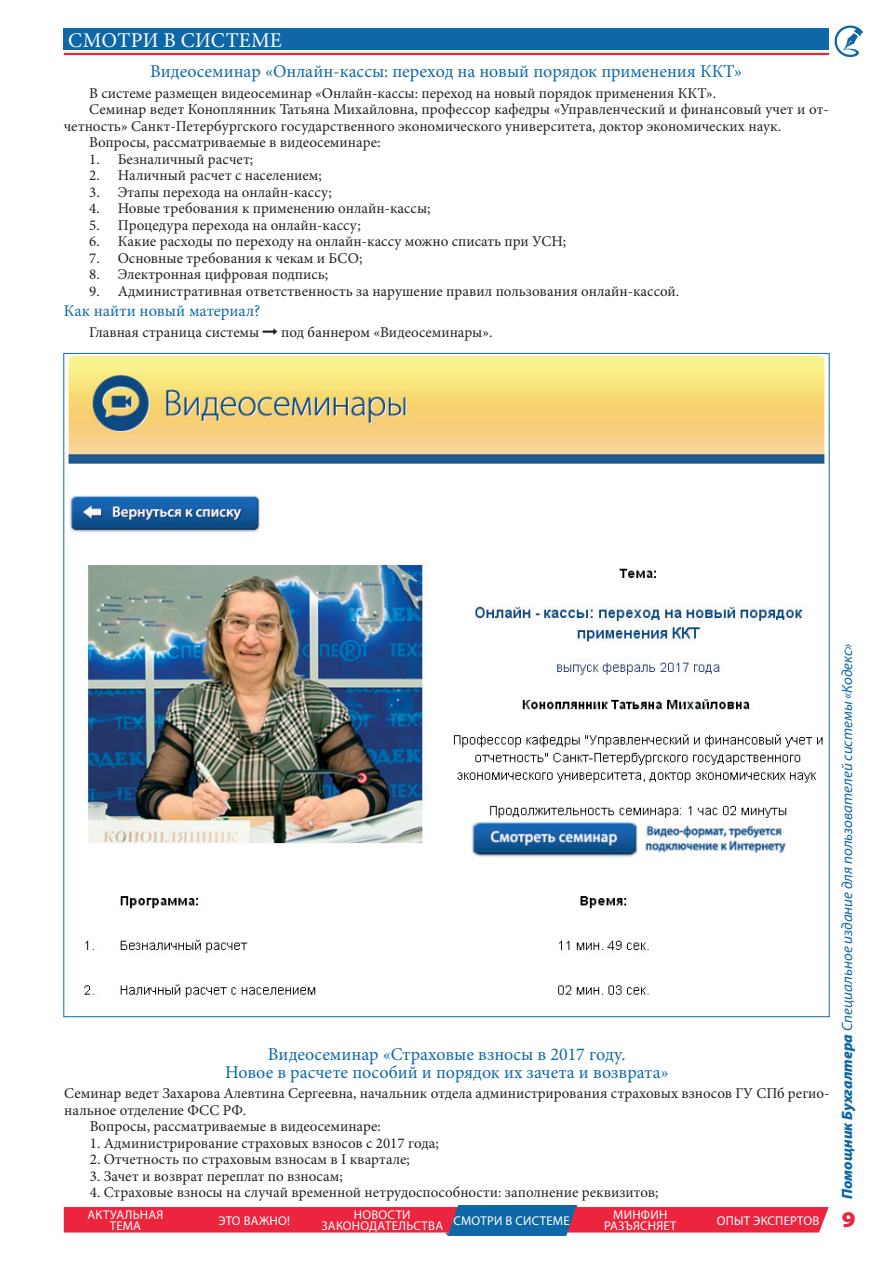
<style>
.page{position:relative;width:893px;height:1263px;background:#fff}
.page>*{position:absolute;margin:0;border:0;box-sizing:border-box;transform-origin:0 0}
.t1{font:900 semi-expanded 22.5px "Myriad Pro";color:#ed243d}
.t2{font:21px "Minion Pro";color:#fff}
.t3{font:18px/18px "Minion Pro";color:#0e68a8;text-align:center}
.t4{font:16.5px "Minion Pro";color:#0e68a8}
.t5{font:15px "Minion Pro";color:#231f20}
.t6{font:italic 15px "Myriad Pro";color:#0e68a8}
.t7{font:12.75px/10.5px "Myriad Pro";letter-spacing:.105em;color:#fff}
.t8{font:12.75px "Myriad Pro";letter-spacing:.125em;color:#fff}
.t9{font:12.75px "Myriad Pro";letter-spacing:.13em;color:#fff}
.s1{font-weight:900}
</style>
<div class="page">
<svg style="left:834px;top:25px;width:29px;height:32px"></svg>
<div style="left:64px;top:29px;width:765px;height:21px;background:#0e68a8"></div>
<hr style="left:64px;top:53px;width:765px;height:2px;background:#ed243d">
<svg style="left:64px;top:1205px;width:765px;height:31px;background:#cd4f6b"></svg>
<img style="left:66px;top:355px;width:761px;height:643px">
<h2 class="t2" style="left:68px;top:26px;width:16px">смотри</h2>
<h2 class="t2" style="left:164px;top:26px;width:33px">в системе</h2>
<p class="t3" style="left:150px;top:62px;width:593px">Видеосеминар «Онлайн-кассы: переход на новый порядок применения ККТ»</p>
<p class="t5" style="left:89px;top:83px;width:629px">В системе размещен видеосеминар «Онлайн-кассы: переход на новый порядок применения ККТ».</p>
<p class="t5" style="left:89px;top:99px;width:741px">Семинар ведет Коноплянник Татьяна Михайловна, профессор кафедры «Управленческий и финансовый учет и от-</p>
<p class="t5" style="left:64px;top:116px;width:719px">четность» Санкт-Петербургского государственного экономического университета, доктор экономических наук.</p>
<p class="t5" style="left:89px;top:132px;width:293px">Вопросы, рассматриваемые в видеосеминаре:</p>
<p class="t5" style="left:89px;top:149px;width:166px">1. Безналичный расчет;</p>
<p class="t5" style="left:89px;top:165px;width:234px">2. Наличный расчет с населением;</p>
<p class="t5" style="left:89px;top:182px;width:244px">3. Этапы перехода на онлайн-кассу;</p>
<p class="t5" style="left:89px;top:198px;width:343px">4. Новые требования к применению онлайн-кассы;</p>
<p class="t5" style="left:89px;top:215px;width:273px">5. Процедура перехода на онлайн-кассу;</p>
<p class="t5" style="left:89px;top:231px;width:478px">6. Какие расходы по переходу на онлайн-кассу можно списать при УСН;</p>
<p class="t5" style="left:89px;top:248px;width:275px">7. Основные требования к чекам и БСО;</p>
<p class="t5" style="left:89px;top:264px;width:240px">8. Электронная цифровая подпись;</p>
<p class="t5" style="left:89px;top:281px;width:591px">9. Административная ответственность за нарушение правил пользования онлайн-кассой.</p>
<p class="t4" style="left:64px;top:300px;width:198px">Как найти новый материал?</p>
<p class="t5" style="left:89px;top:322px;width:172px">Главная страница системы</p>
<p class="t5" style="left:281px;top:322px;width:213px">под баннером «Видеосеминары».</p>
<p class="t3" style="left:225px;top:1045px;width:445px">Видеосеминар «Страховые взносы в 2017 году.<br>Новое в расчете пособий и порядок их зачета и возврата»</p>
<p class="t5" style="left:64px;top:1083px;width:767px">Семинар ведет Захарова Алевтина Сергеевна, начальник отдела администрирования страховых взносов ГУ СПб регио-</p>
<p class="t5" style="left:64px;top:1100px;width:184px">нальное отделение ФСС РФ.</p>
<p class="t5" style="left:90px;top:1116px;width:293px">Вопросы, рассматриваемые в видеосеминаре:</p>
<p class="t5" style="left:90px;top:1133px;width:350px">1. Администрирование страховых взносов с 2017 года;</p>
<p class="t5" style="left:90px;top:1149px;width:322px">2. Отчетность по страховым взносам в I квартале;</p>
<p class="t5" style="left:90px;top:1166px;width:254px">3. Зачет и возврат переплат по взносам;</p>
<p class="t5" style="left:90px;top:1182px;width:570px">4. Страховые взносы на случай временной нетрудоспособности: заполнение реквизитов;</p>
<p class="t7" style="left:110px;top:1209px;width:55px;text-indent:-22px">Актуальная тема</p>
<p class="t7" style="left:218px;top:1215px;width:73px">это важно!</p>
<p class="t7" style="left:354px;top:1209px;width:58px">но вости</p>
<p class="t7" style="left:321px;top:1220px;width:31px">законо</p>
<p class="t7" style="left:369px;top:1220px;width:94px">дательства смо</p>
<p class="t9" style="left:481px;top:1212px;width:91px">три в системе</p>
<p class="t7" style="left:604px;top:1209px;width:73px;text-align:center">минфин разъясн яет</p>
<p class="t8" style="left:717px;top:1212px;width:104px">опыт экспертов</p>
<p class="t6" style="left:838px;top:1199px;width:557px;rotate:-90deg"><span class="s1">Помощник Бухгалтера</span> Специальное издание для пользователей системы «Кодекс»</p>
<h1 class="t1" style="left:842px;top:1204px;width:15px">9</h1>
</div>
